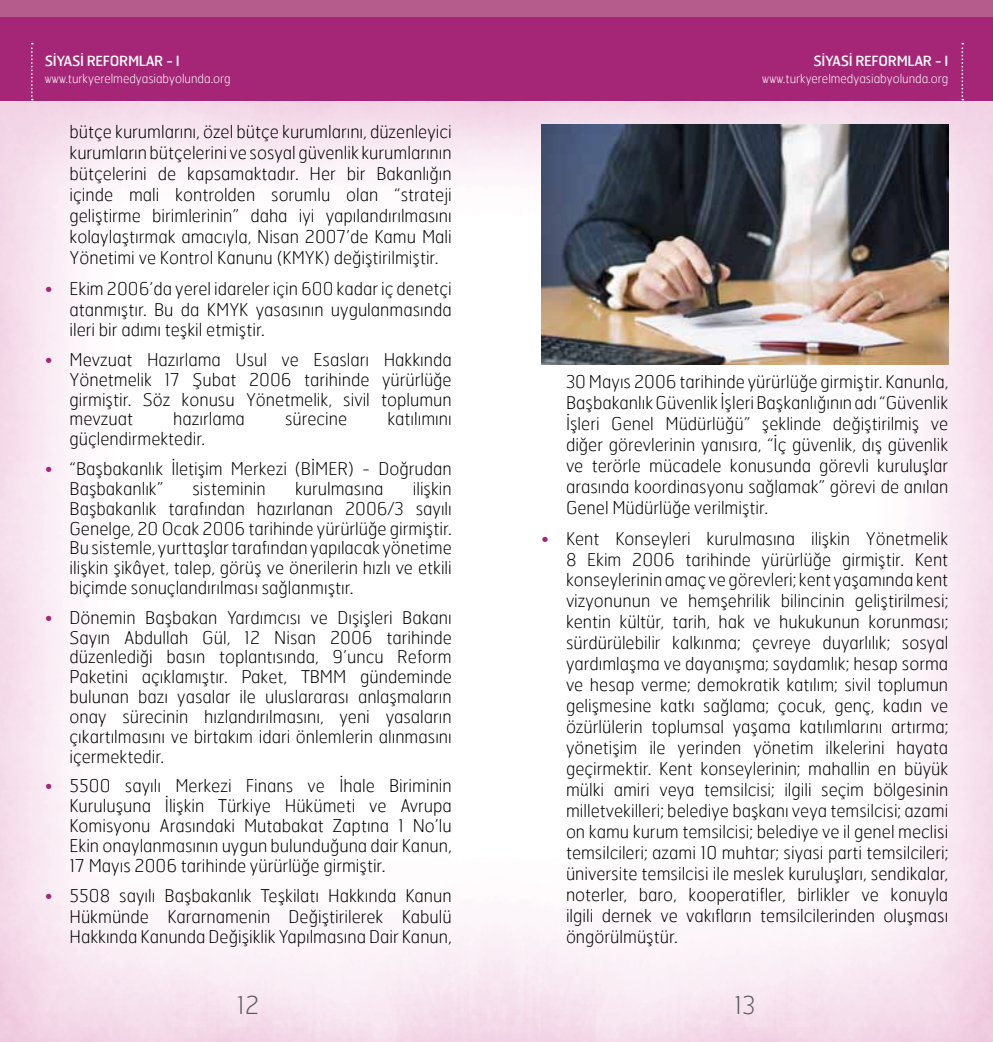
<style>
.page{position:relative;width:993px;height:1042px;background:#fff}
.page>*{position:absolute;margin:0;border:0;box-sizing:border-box;transform-origin:0 0}
.t1{font:100 24.5px "Hermes";color:#58595b}
.t2{font:100 17.5px/21px "Hermes";color:#000;text-align:justify}
.t3{font:14px "Hermes";letter-spacing:-.025em;color:#fff}
.t4{font:100 12.25px "Hermes";color:#fff}
.s1{color:#a52576}
</style>
<div class="page">
<img style="left:0;top:100px;width:992px;height:942px">
<div style="left:0;top:0;width:496px;height:100px;background:#a52576"></div>
<div style="left:496px;top:0;width:496px;height:100px;background:#a52576"></div>
<svg style="left:31px;top:43px;width:2px;height:57px"></svg>
<svg style="left:961px;top:43px;width:1px;height:57px"></svg>
<div style="left:0;top:0;width:496px;height:16px;background:#b55c8d"></div>
<div style="left:496px;top:0;width:496px;height:16px;background:#b55c8d"></div>
<img style="left:541px;top:124px;width:406px;height:240px">
<p class="t3" style="left:45px;top:52px;width:136px">SİYASİ REFORMLAR - I</p>
<p class="t4" style="left:45px;top:71px;width:187px">www.turkyerelmedyasiabyolunda.org</p>
<p class="t2" style="left:69px;top:121px;width:383px">bütçe kurumlarını, özel bütçe kurumlarını, düzenleyici kurumların bütçelerini ve sosyal güvenlik kurumlarının bütçelerini de kapsamaktadır. Her bir Bakanlığın içinde mali kontrolden sorumlu olan “strateji geliştirme birimlerinin” daha iyi yapılandırılmasını kolaylaştırmak amacıyla, Nisan 2007’de Kamu Mali Yönetimi ve Kontrol Kanunu (KMYK) değiştirilmiştir.</p>
<p class="t2" style="left:69px;top:278px;width:383px;line-height:20.5px;text-indent:-25px"><span class="s1">•</span> Ekim 2006’da yerel idareler için 600 kadar iç denetçi atanmıştır. Bu da KMYK yasasının uygulanmasında ileri bir adımı teşkil etmiştir.</p>
<p class="t2" style="left:69px;top:349px;width:383px;line-height:19.8px;text-indent:-25px"><span class="s1">•</span> Mevzuat Hazırlama Usul ve Esasları Hakkında Yönetmelik 17 Şubat 2006 tarihinde yürürlüğe girmiştir. Söz konusu Yönetmelik, sivil toplumun mevzuat</p>
<p class="t2" style="left:173px;top:408px;width:73px">hazırlama</p>
<p class="t2" style="left:285px;top:408px;width:64px">sürecine</p>
<p class="t2" style="left:387px;top:408px;width:66px">katılımını</p>
<p class="t2" style="left:69px;top:428px;width:137px">güçlendirmektedir.</p>
<p class="t2" style="left:69px;top:458px;width:383px;line-height:19.8px;text-indent:-25px"><span class="s1">•</span> “Başbakanlık İletişim Merkezi (BİMER) - Doğrudan<br>Başbakanlık”</p>
<p class="t2" style="left:69px;top:478px;width:383px;line-height:19.8px;text-indent:343px">ilişkin Başbakanlık tarafından hazırlanan 2006/3 sayılı Genelge, 20 Ocak 2006 tarihinde yürürlüğe girmiştir.<br>Bu sistemle, yurttaşlar tarafından yapılacak yönetime ilişkin şikâyet, talep, görüş ve önerilerin hızlı ve etkili biçimde sonuçlandırılması sağlanmıştır.</p>
<p class="t2" style="left:69px;top:607px;width:383px;line-height:19.8px;text-indent:-25px"><span class="s1">•</span> Dönemin Başbakan Yardımcısı ve Dışişleri Bakanı Sayın Abdullah Gül, 12 Nisan 2006 tarihinde düzenlediği basın toplantısında, 9’uncu Reform Paketini açıklamıştır. Paket, TBMM gündeminde bulunan bazı yasalar ile uluslararası anlaşmaların onay sürecinin hızlandırılmasını, yeni yasaların çıkartılmasını ve birtakım idari önlemlerin alınmasını içermektedir.</p>
<p class="t2" style="left:69px;top:775px;width:384px;line-height:19.9px;text-indent:-25px"><span class="s1">•</span> 5500 sayılı Merkezi Finans ve İhale Biriminin Kuruluşuna İlişkin Türkiye Hükümeti ve Avrupa Komisyonu Arasındaki Mutabakat Zaptına 1 No’lu Ekin onaylanmasının uygun bulunduğuna dair Kanun, 17 Mayıs 2006 tarihinde yürürlüğe girmiştir.</p>
<p class="t2" style="left:69px;top:885px;width:383px;line-height:20.1px;text-indent:-25px"><span class="s1">•</span> 5508 sayılı Başbakanlık Teşkilatı Hakkında Kanun Hükmünde Kararnamenin Değiştirilerek Kabulü Hakkında Kanunda Değişiklik Yapılmasına Dair Kanun,</p>
<p class="t2" style="left:192px;top:477px;width:75px">sisteminin</p>
<p class="t2" style="left:295px;top:477px;width:90px">kurulmasına</p>
<p class="t3" style="left:813px;top:52px;width:136px">SİYASİ REFORMLAR - I</p>
<p class="t4" style="left:762px;top:71px;width:187px">www.turkyerelmedyasiabyolunda.org</p>
<p class="t2" style="left:566px;top:371px;width:383px">30 Mayıs 2006 tarihinde yürürlüğe girmiştir. Kanunla, Başbakanlık Güvenlik İşleri Başkanlığının adı “Güvenlik İşleri Genel Müdürlüğü” şeklinde değiştirilmiş ve diğer görevlerinin yanısıra, “İç güvenlik, dış güvenlik ve terörle mücadele konusunda görevli kuruluşlar arasında koordinasyonu sağlamak” görevi de anılan Genel Müdürlüğe verilmiştir.</p>
<p class="t2" style="left:566px;top:527px;width:384px;text-indent:-25px"><span class="s1">•</span> Kent Konseyleri kurulmasına ilişkin Yönetmelik 8 Ekim 2006 tarihinde yürürlüğe girmiştir. Kent konseylerinin amaç ve görevleri; kent yaşamında kent vizyonunun ve hemşehrilik bilincinin geliştirilmesi; kentin kültür, tarih, hak ve hukukunun korunması; sürdürülebilir kalkınma; çevreye duyarlılık; sosyal yardımlaşma ve dayanışma; saydamlık; hesap sorma ve hesap verme; demokratik katılım; sivil toplumun gelişmesine katkı sağlama; çocuk, genç, kadın ve özürlülerin toplumsal yaşama katılımlarını artırma; yönetişim ile yerinden yönetim ilkelerini hayata geçirmektir. Kent konseylerinin; mahallin en büyük mülki amiri veya temsilcisi; ilgili seçim bölgesinin milletvekilleri; belediye başkanı veya temsilcisi; azami on kamu kurum temsilcisi; belediye ve il genel meclisi temsilcileri; azami 10 muhtar; siyasi parti temsilcileri; üniversite temsilcisi ile meslek kuruluşları, sendikalar, noterler, baro, kooperatifler, birlikler ve konuyla ilgili dernek ve vakıfların temsilcilerinden oluşması öngörülmüştür.</p>
<h1 class="t1" style="left:237px;top:990px;width:24px">12</h1>
<h1 class="t1" style="left:733px;top:990px;width:23px">13</h1>
</div>
